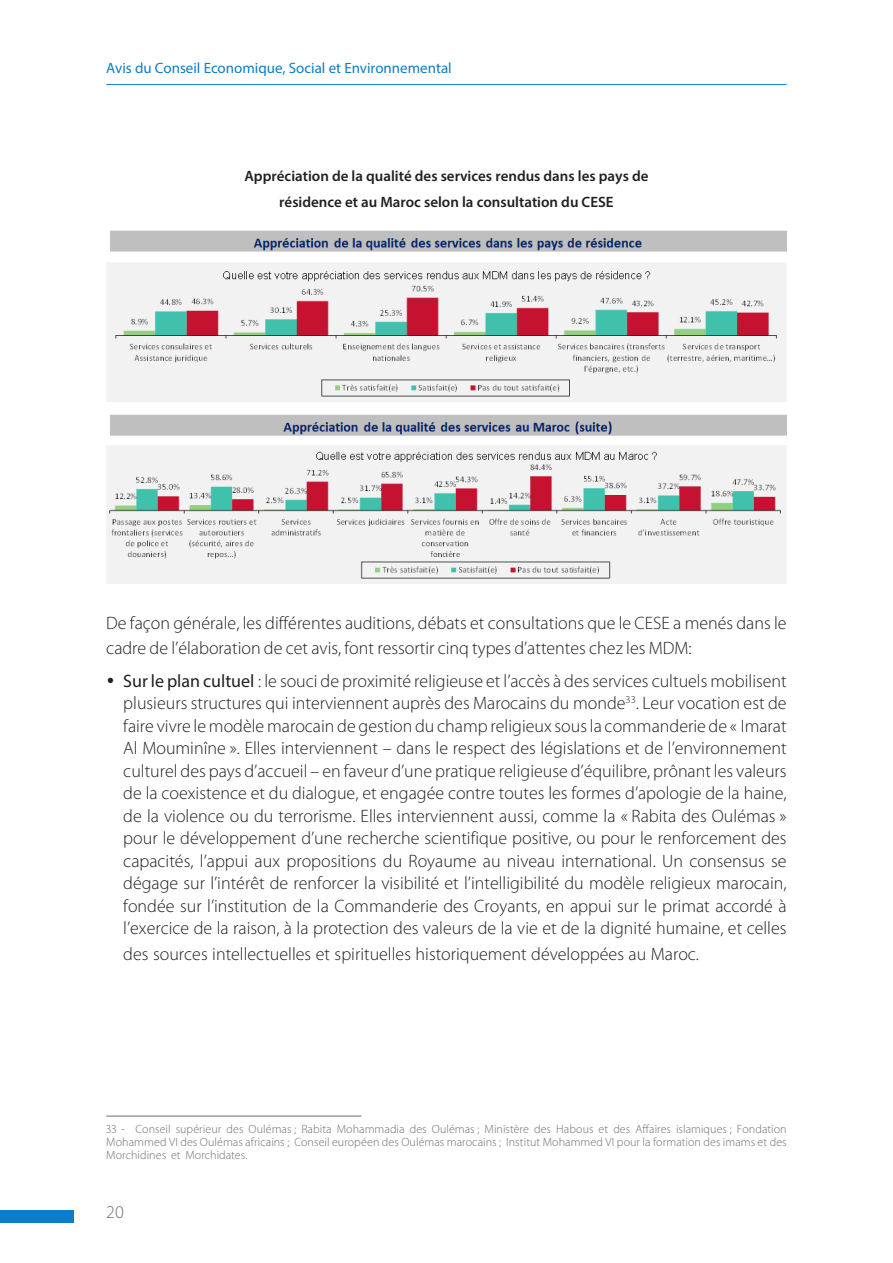
<style>
.page{position:relative;width:893px;height:1263px;background:#fff}
.page>*{position:absolute;margin:0;border:0;box-sizing:border-box;transform-origin:0 0}
.t1{font:300 18px/22.5px "Myriad Pro";color:#231f20}
.t2{font:300 18px "Myriad Pro";color:#6c6d70}
.t3{font:600 15px/25.5px "Myriad Pro";color:#231f20;text-align:center}
.t4{font:15px "Myriad Pro";color:#0a7eca}
.t5{font:300 12px/13.2px "Myriad Pro";letter-spacing:.005em;color:#6c6d70;text-align:justify}
.s1{font-weight:400}
</style>
<div class="page">
<div style="left:0;top:1210px;width:74px;height:13px;background:#0a7eca"></div>
<hr style="left:106px;top:84px;width:681px;height:1px;background:#0a7eca">
<img style="left:107px;top:230px;width:679px;height:354px">
<hr style="left:106px;top:1116px;width:255px;height:1px;background:#6c6d70">
<p class="t4" style="left:106px;top:59px;width:347px">Avis du Conseil Economique, Social et Environnemental</p>
<p class="t3" style="left:244px;top:163px;width:406px">Appréciation de la qualité des services rendus dans les pays de résidence et au Maroc selon la consultation du CESE</p>
<p class="t1" style="left:106px;top:610px;width:682px;line-height:25.5px">De façon générale, les différentes auditions, débats et consultations que le CESE a menés dans le cadre de l’élaboration de cet avis, font ressortir cinq types d’attentes chez les MDM:</p>
<p class="t1" style="left:123px;top:670px;width:665px;text-align:justify;text-indent:-17px">• <span class="s1">Sur le plan cultuel</span> : le souci de proximité religieuse et l’accès à des services cultuels mobilisent plusieurs structures qui interviennent auprès des Marocains du monde<sup>33</sup>. Leur vocation est de faire vivre le modèle marocain de gestion du champ religieux sous la commanderie de « Imarat Al Mouminîne ». Elles interviennent – dans le respect des législations et de l’environnement culturel des pays d’accueil – en faveur d’une pratique religieuse d’équilibre, prônant les valeurs de la coexistence et du dialogue, et engagée contre toutes les formes d’apologie de la haine, de la violence ou du terrorisme. Elles interviennent aussi, comme la « Rabita des Oulémas » pour le développement d’une recherche scientifique positive, ou pour le renforcement des capacités, l’appui aux propositions du Royaume au niveau international. Un consensus se dégage sur l’intérêt de renforcer la visibilité et l’intelligibilité du modèle religieux marocain, fondée sur l’institution de la Commanderie des Croyants, en appui sur le primat accordé à l’exercice de la raison, à la protection des valeurs de la vie et de la dignité humaine, et celles</p>
<p class="t1" style="left:123px;top:943px;width:577px">des sources intellectuelles et spirituelles historiquement développées au Maroc.</p>
<p class="t5" style="left:106px;top:1123px;width:682px">33 - Conseil supérieur des Oulémas ; Rabita Mohammadia des Oulémas ; Ministère des Habous et des Affaires islamiques ; Fondation Mohammed VI des Oulémas africains ; Conseil européen des Oulémas marocains ; Institut Mohammed VI pour la formation des imams et des Morchidines et Morchidates.</p>
<p class="t2" style="left:106px;top:1202px;width:19px">20</p>
</div>
